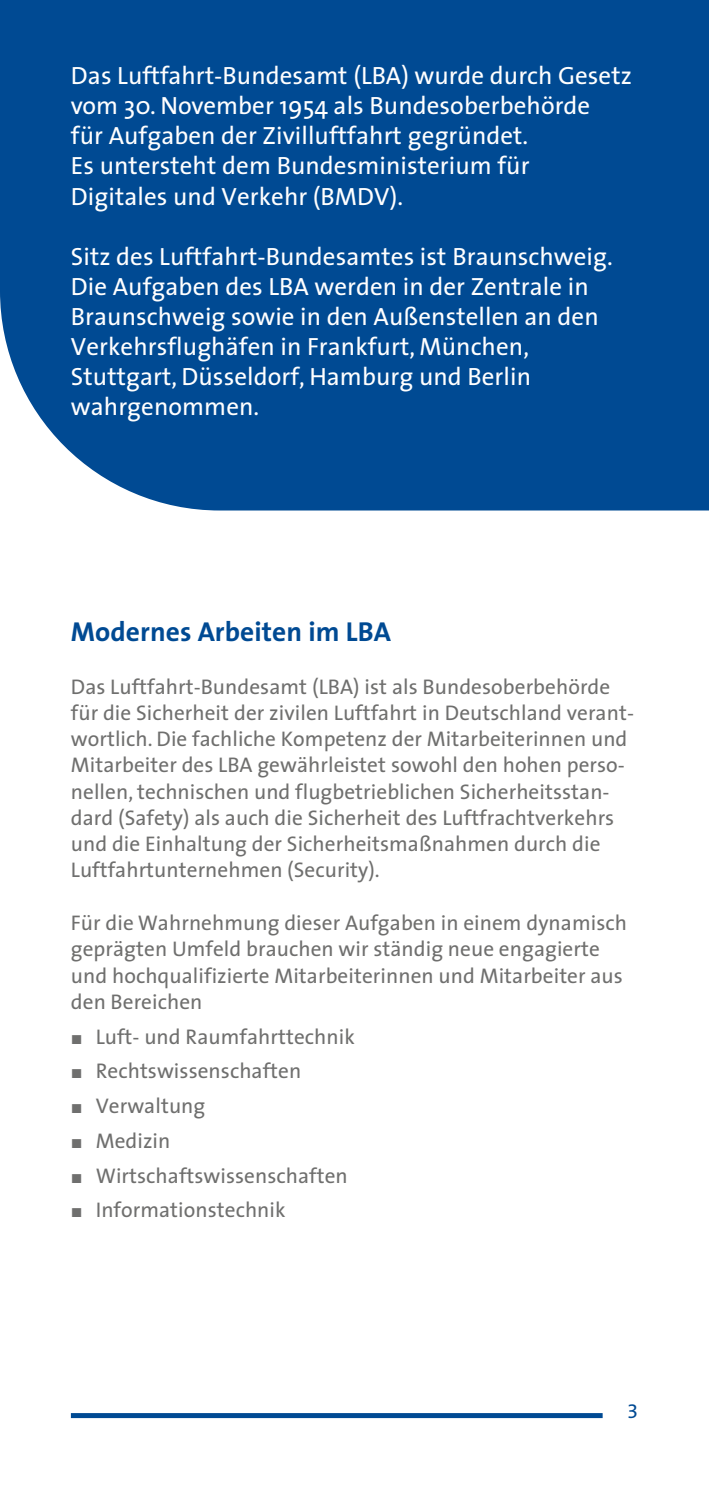
<style>
.page{position:relative;width:709px;height:1489px;background:#fff}
.page>*{position:absolute;margin:0;border:0;box-sizing:border-box;transform-origin:0 0}
.Introtext{font:700 27.5px "The Sans";letter-spacing:.005em;color:#004a93}
.Introtext-2{font:25px/30px "The Sans";letter-spacing:.005em;color:#fff}
.Introtext-3{font:21.25px/26.2px "The Sans";letter-spacing:.005em;color:#6f6f6e}
.t1{font:20px "The Sans Expert";color:#004a93}
.s1{font-family:"European Pi Three"}
</style>
<div class="page">
<svg style="left:71px;top:1413px;width:531px;height:4px;fill:#004a93"></svg>
<div style="left:0;top:0;width:709px;height:510px;background:#004a93"></div>
<p class="Introtext-2" style="left:71px;top:61px;width:562px">Das Luftfahrt-Bundesamt (LBA) wurde durch Gesetz vom 30. November 1954 als Bundesoberbehörde<br>für Aufgaben der Zivilluftfahrt gegründet.<br>Es untersteht dem Bundesministerium für Digitales und Verkehr (BMDV).</p>
<p class="Introtext-2" style="left:71px;top:241px;width:543px">Sitz des Luftfahrt-Bundesamtes ist Braunschweig.<br>Die Aufgaben des LBA werden in der Zentrale in Braunschweig sowie in den Außenstellen an den Verkehrsflughäfen in Frankfurt, München, Stuttgart, Düsseldorf, Hamburg und Berlin wahrgenommen.</p>
<p class="Introtext" style="left:71px;top:614px;width:321px">Modernes Arbeiten im LBA</p>
<p class="Introtext-3" style="left:71px;top:673px;width:564px">Das Luftfahrt-Bundesamt (LBA) ist als Bundesoberbehörde für die Sicherheit der zivilen Luftfahrt in Deutschland verant&shy;wortlich. Die fachliche Kompetenz der Mitarbeiterinnen und Mitarbeiter des LBA gewährleistet sowohl den hohen perso&shy;nellen, technischen und flugbetrieblichen Sicherheitsstan&shy;dard (Safety) als auch die Sicherheit des Luftfrachtverkehrs und die Einhaltung der Sicherheitsmaßnahmen durch die Luftfahrtunternehmen (Security).</p>
<p class="Introtext-3" style="left:71px;top:909px;width:557px">Für die Wahrnehmung dieser Aufgaben in einem dynamisch geprägten Umfeld brauchen wir ständig neue engagierte und hochqualifizierte Mitarbeiterinnen und Mitarbeiter aus den Bereichen</p>
<p class="Introtext-3" style="left:71px;top:1019px;width:285px;line-height:34.8px"><span class="s1">J</span> Luft- und Raumfahrttechnik<br><span class="s1">J</span> Rechtswissenschaften<br><span class="s1">J</span> Verwaltung<br><span class="s1">J</span> Medizin<br><span class="s1">J</span> Wirtschaftswissenschaften<br><span class="s1">J</span> Informationstechnik</p>
<p class="t1" style="left:627px;top:1398px;width:12px">3</p>
</div>
